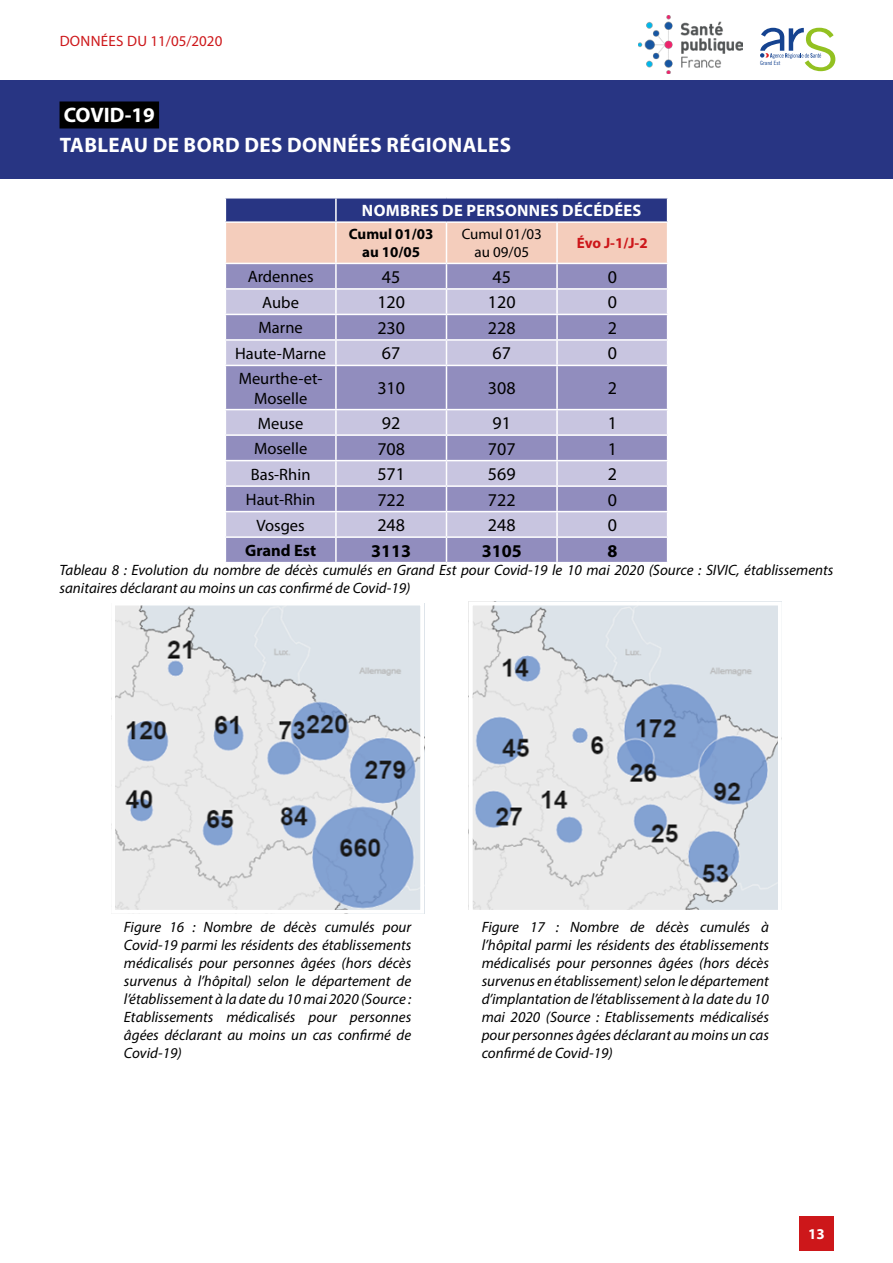
<style>
.page{position:relative;width:893px;height:1263px;background:#fff}
.page>*{position:absolute;margin:0;border:0;box-sizing:border-box;transform-origin:0 0}
.t1{font:700 21px/29.4px "Myriad Pro";letter-spacing:.02em;color:#fff}
.t2{font:18px "Myriad Pro";color:#000}
.t3{font:700 18px "Myriad Pro";color:#000}
.t4{font:16.5px/19.8px "Myriad Pro";color:#000;text-align:center}
.t5{font:700 16.5px "Myriad Pro";letter-spacing:.02em;color:#fff}
.t6{font:700 16.5px "Myriad Pro";color:#000}
.t7{font:italic 15px/18px "Myriad Pro";color:#000;text-align:justify}
.t8{font:15px "Myriad Pro";letter-spacing:.02em;color:#cd171a}
.t9{font:700 15px/18px "Myriad Pro";color:#000;text-align:center}
.t10{font:15px/18px "Myriad Pro";color:#000;text-align:center}
.t11{font:700 15px "Myriad Pro";color:#cd171a}
.t12{font:700 15px "Myriad Pro";color:#fff}
.t13{font:5.85px "Trade Gothic LT Std Cn 18";color:#154390}
</style>
<div class="page">
<div style="left:0;top:80px;width:893px;height:99px;background:#283583"></div>
<div style="left:60px;top:101px;width:99px;height:27px;background:#000"></div>
<div style="left:799px;top:1216px;width:34px;height:34px;background:#cd171a"></div>
<img style="left:638px;top:15px;width:104px;height:59px">
<svg style="left:760px;top:28px;width:75px;height:43px"></svg>
<div style="left:226px;top:538px;width:441px;height:24px;background:#918dbe"></div>
<svg style="left:226px;top:366px;width:441px;height:170px;background:#aaa6cd"></svg>
<hr style="left:335px;top:366px;width:2px;height:43px;background:#fff">
<hr style="left:446px;top:366px;width:1px;height:43px;background:#fff">
<hr style="left:556px;top:366px;width:2px;height:43px;background:#fff">
<hr style="left:335px;top:410px;width:2px;height:24px;background:#fff">
<hr style="left:556px;top:410px;width:2px;height:24px;background:#fff">
<hr style="left:335px;top:436px;width:2px;height:24px;background:#fff">
<hr style="left:556px;top:436px;width:2px;height:24px;background:#fff">
<hr style="left:335px;top:461px;width:2px;height:24px;background:#fff">
<hr style="left:556px;top:461px;width:2px;height:24px;background:#fff">
<hr style="left:335px;top:487px;width:2px;height:24px;background:#fff">
<hr style="left:556px;top:487px;width:2px;height:24px;background:#fff">
<hr style="left:335px;top:512px;width:2px;height:24px;background:#fff">
<hr style="left:556px;top:512px;width:2px;height:24px;background:#fff">
<hr style="left:335px;top:538px;width:2px;height:24px;background:#fff">
<svg style="left:446px;top:410px;width:1px;height:152px"></svg>
<hr style="left:556px;top:538px;width:2px;height:24px;background:#fff">
<svg style="left:225px;top:198px;width:443px;height:167px;background:#aea5c1"></svg>
<hr style="left:225px;top:409px;width:111px;height:1px;background:#fff">
<hr style="left:225px;top:434px;width:111px;height:2px;background:#fff">
<hr style="left:225px;top:460px;width:111px;height:1px;background:#fff">
<hr style="left:225px;top:485px;width:111px;height:2px;background:#fff">
<hr style="left:225px;top:511px;width:111px;height:1px;background:#fff">
<hr style="left:336px;top:263px;width:110px;height:1px;background:#fff">
<hr style="left:446px;top:263px;width:111px;height:1px;background:#fff">
<hr style="left:557px;top:263px;width:111px;height:1px;background:#fff">
<hr style="left:336px;top:288px;width:110px;height:2px;background:#fff">
<hr style="left:446px;top:288px;width:111px;height:2px;background:#fff">
<hr style="left:557px;top:288px;width:111px;height:2px;background:#fff">
<hr style="left:446px;top:536px;width:111px;height:2px;background:#fff">
<hr style="left:336px;top:511px;width:110px;height:1px;background:#fff">
<hr style="left:446px;top:511px;width:111px;height:1px;background:#fff">
<hr style="left:557px;top:511px;width:111px;height:1px;background:#fff">
<hr style="left:336px;top:485px;width:110px;height:2px;background:#fff">
<hr style="left:446px;top:485px;width:111px;height:2px;background:#fff">
<hr style="left:557px;top:485px;width:111px;height:2px;background:#fff">
<hr style="left:336px;top:460px;width:110px;height:1px;background:#fff">
<hr style="left:446px;top:460px;width:111px;height:1px;background:#fff">
<hr style="left:557px;top:460px;width:111px;height:1px;background:#fff">
<hr style="left:336px;top:434px;width:110px;height:2px;background:#fff">
<hr style="left:446px;top:434px;width:111px;height:2px;background:#fff">
<hr style="left:557px;top:434px;width:111px;height:2px;background:#fff">
<hr style="left:336px;top:409px;width:110px;height:1px;background:#fff">
<hr style="left:446px;top:409px;width:111px;height:1px;background:#fff">
<hr style="left:557px;top:409px;width:111px;height:1px;background:#fff">
<hr style="left:336px;top:314px;width:110px;height:1px;background:#fff">
<hr style="left:446px;top:314px;width:111px;height:1px;background:#fff">
<hr style="left:557px;top:314px;width:111px;height:1px;background:#fff">
<hr style="left:336px;top:339px;width:110px;height:2px;background:#fff">
<hr style="left:446px;top:339px;width:111px;height:2px;background:#fff">
<hr style="left:557px;top:339px;width:111px;height:2px;background:#fff">
<img style="left:116px;top:607px;width:303px;height:302px">
<div style="left:111px;top:602px;width:313px;height:312px;border:4px solid #fff"></div>
<img style="left:474px;top:607px;width:303px;height:302px">
<div style="left:469px;top:602px;width:313px;height:312px;border:4px solid #fff"></div>
<p class="t8" style="left:60px;top:31px;width:164px">DONNÉES DU 11/05/2020</p>
<h1 class="t1" style="left:60px;top:100px;width:453px">COVID-19<br>TABLEAU DE BORD DES DONNÉES RÉGIONALES</h1>
<p class="t5" style="left:362px;top:200px;width:281px">NOMBRES DE PERSONNES DÉCÉDÉES</p>
<p class="t9" style="left:349px;top:225px;width:86px">Cumul 01/03 au 10/05</p>
<p class="t10" style="left:462px;top:225px;width:82px">Cumul 01/03 au 09/05</p>
<p class="t11" style="left:577px;top:234px;width:72px">Évo J-1/J-2</p>
<p class="t13" style="left:760px;top:59px;width:22px">Grand Est</p>
<p class="t4" style="left:248px;top:267px;width:67px">Ardennes</p>
<p class="t2" style="left:382px;top:266px;width:20px">45</p>
<p class="t2" style="left:493px;top:266px;width:20px">45</p>
<p class="t2" style="left:608px;top:266px;width:11px">0</p>
<p class="t4" style="left:262px;top:292px;width:38px">Aube</p>
<p class="t2" style="left:377px;top:291px;width:29px">120</p>
<p class="t2" style="left:488px;top:291px;width:29px">120</p>
<p class="t2" style="left:608px;top:291px;width:11px">0</p>
<p class="t4" style="left:259px;top:318px;width:46px">Marne</p>
<p class="t2" style="left:377px;top:317px;width:29px">230</p>
<p class="t2" style="left:488px;top:317px;width:29px">228</p>
<p class="t2" style="left:608px;top:317px;width:11px">2</p>
<p class="t4" style="left:235px;top:343px;width:93px">Haute-Marne</p>
<p class="t2" style="left:382px;top:342px;width:20px">67</p>
<p class="t2" style="left:493px;top:342px;width:20px">67</p>
<p class="t2" style="left:608px;top:342px;width:11px">0</p>
<p class="t4" style="left:239px;top:368px;width:85px">Meurthe-et-<br>Moselle</p>
<p class="t2" style="left:377px;top:377px;width:29px">310</p>
<p class="t2" style="left:488px;top:377px;width:29px">308</p>
<p class="t2" style="left:608px;top:377px;width:11px">2</p>
<p class="t4" style="left:258px;top:413px;width:47px">Meuse</p>
<p class="t2" style="left:382px;top:412px;width:20px">92</p>
<p class="t2" style="left:493px;top:412px;width:20px">91</p>
<p class="t2" style="left:608px;top:412px;width:11px">1</p>
<p class="t4" style="left:254px;top:438px;width:55px">Moselle</p>
<p class="t2" style="left:377px;top:437px;width:29px">708</p>
<p class="t2" style="left:488px;top:437px;width:29px">707</p>
<p class="t2" style="left:608px;top:437px;width:11px">1</p>
<p class="t4" style="left:251px;top:464px;width:61px">Bas-Rhin</p>
<p class="t2" style="left:377px;top:463px;width:29px">571</p>
<p class="t2" style="left:488px;top:463px;width:29px">569</p>
<p class="t2" style="left:608px;top:463px;width:11px">2</p>
<p class="t4" style="left:246px;top:489px;width:71px">Haut-Rhin</p>
<p class="t2" style="left:377px;top:488px;width:29px">722</p>
<p class="t2" style="left:488px;top:488px;width:29px">722</p>
<p class="t2" style="left:608px;top:488px;width:11px">0</p>
<p class="t4" style="left:256px;top:515px;width:50px">Vosges</p>
<p class="t2" style="left:377px;top:514px;width:29px">248</p>
<p class="t2" style="left:488px;top:514px;width:29px">248</p>
<p class="t2" style="left:608px;top:514px;width:11px">0</p>
<p class="t6" style="left:245px;top:540px;width:73px">Grand Est</p>
<p class="t3" style="left:371px;top:539px;width:41px">3113</p>
<p class="t3" style="left:482px;top:539px;width:41px">3105</p>
<p class="t3" style="left:607px;top:539px;width:11px">8</p>
<p class="t7" style="left:60px;top:561px;width:775px">Tableau 8 : Evolution du nombre de décès cumulés en Grand Est pour Covid-19 le 10 mai 2020 (Source : SIVIC, établissements sanitaires déclarant au moins un cas confirmé de Covid-19)</p>
<p class="t7" style="left:124px;top:917px;width:289px">Figure 16 : Nombre de décès cumulés pour Covid-19 parmi les résidents des établissements médicalisés pour personnes âgées (hors décès survenus à l’hôpital) selon le département de l’établissement à la date du 10 mai 2020 (Source :<br>Etablissements médicalisés pour personnes âgées déclarant au moins un cas confirmé de Covid-19)</p>
<p class="t7" style="left:482px;top:917px;width:289px">Figure 17 : Nombre de décès cumulés à l’hôpital parmi les résidents des établissements médicalisés pour personnes âgées (hors décès survenus en établissement) selon le département d’implantation de l’établissement à la date du 10 mai 2020 (Source : Etablissements médicalisés pour personnes âgées déclarant au moins un cas confirmé de Covid-19)</p>
<p class="t12" style="left:808px;top:1224px;width:18px">13</p>
</div>
